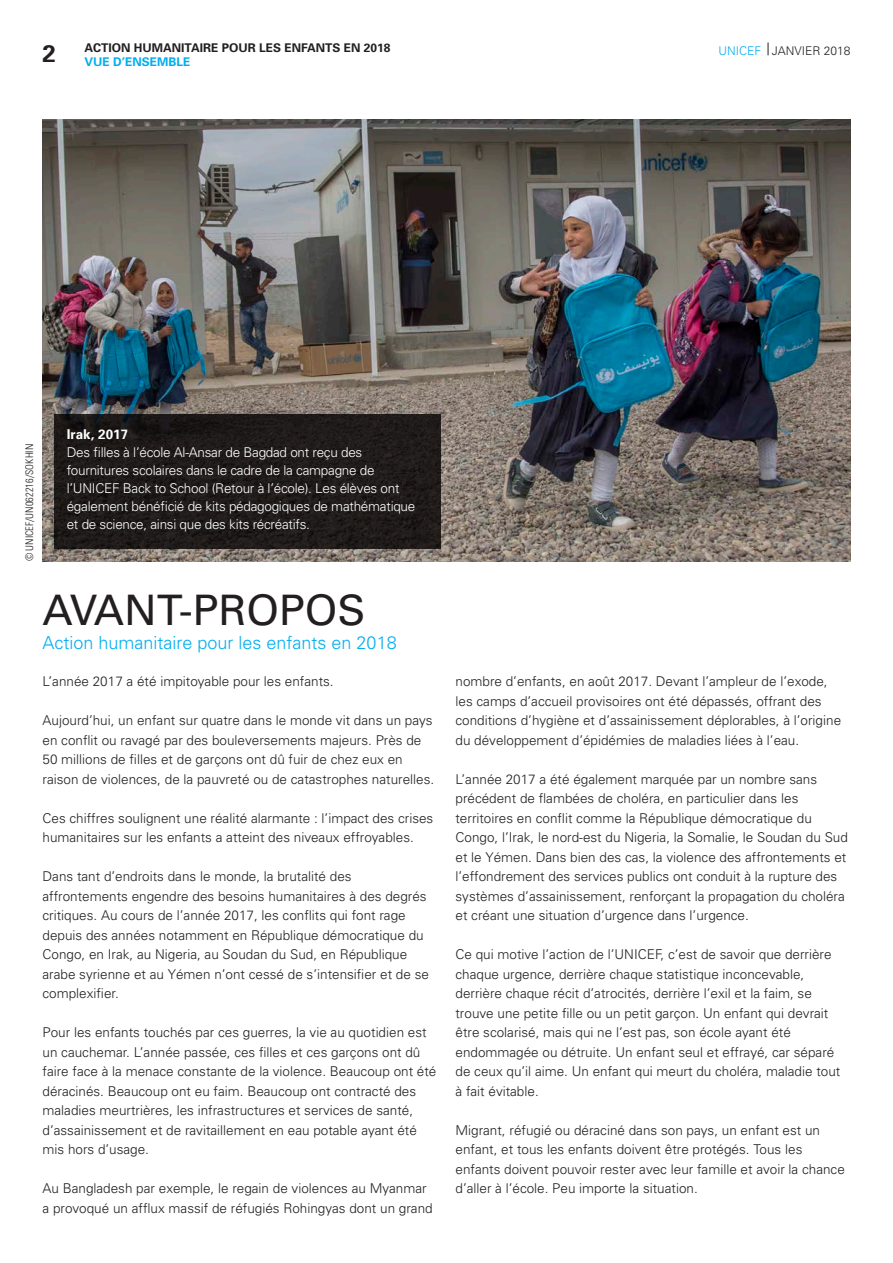
<style>
.page{position:relative;width:893px;height:1263px;background:#fff}
.page>*{position:absolute;margin:0;border:0;box-sizing:border-box;transform-origin:0 0}
.t1{font:42px "Univers";color:#231f20}
.t2{font:700 24px "Univers";color:#231f20}
.t3{font:300 18px "Univers";color:#00aeef}
.t4{font:300 13.5px/19.5px "Univers";color:#231f20}
.t5{font:300 13.5px/18px "Univers";letter-spacing:-.02em;color:#fff}
.t6{font:700 13.5px "Univers";color:#fff}
.t7{font:700 12px "Univers";color:#231f20}
.t8{font:300 12px "Univers";color:#231f20}
.t9{font:700 12px "Univers";color:#00aeef}
.t10{font:300 condensed 10.5px "Univers";color:#231f20}
.s1{color:#00aeef}
</style>
<div class="page">
<svg style="left:768px;top:43px;width:1px;height:12px"></svg>
<img style="left:43px;top:119px;width:807px;height:442px">
<div style="left:54px;top:414px;width:386px;height:135px;background:#231f20"></div>
<p class="t2" style="left:43px;top:38px;width:15px">2</p>
<p class="t7" style="left:84px;top:40px;width:308px">ACTION HUMANITAIRE POUR LES ENFANTS EN 2018</p>
<p class="t9" style="left:84px;top:54px;width:108px">VUE D’ENSEMBLE</p>
<p class="t8" style="left:718px;top:44px;width:134px"><span class="s1">UNICEF</span> JANVIER 2018</p>
<p class="t10" style="left:23px;top:561px;width:119px;rotate:-90deg">© UNICEF/UN062216/SOKHIN</p>
<p class="t6" style="left:67px;top:426px;width:63px">Irak, 2017</p>
<p class="t5" style="left:67px;top:443px;width:350px">Des filles à l’école Al-Ansar de Bagdad ont reçu des fournitures scolaires dans le cadre de la campagne de l’UNICEF Back to School (Retour à l’école). Les élèves ont également bénéficié de kits pédagogiques de mathématique et de science, ainsi que des kits récréatifs.</p>
<p class="t1" style="left:43px;top:585px;width:324px">AVANT-PROPOS</p>
<p class="t3" style="left:43px;top:631px;width:356px">Action humanitaire pour les enfants en 2018</p>
<p class="t4" style="left:43px;top:671px;width:293px">L’année 2017 a été impitoyable pour les enfants.</p>
<p class="t4" style="left:43px;top:710px;width:393px">Aujourd’hui, un enfant sur quatre dans le monde vit dans un pays en conflit ou ravagé par des bouleversements majeurs. Près de 50 millions de filles et de garçons ont dû fuir de chez eux en raison de violences, de la pauvreté ou de catastrophes naturelles.</p>
<p class="t4" style="left:43px;top:808px;width:392px">Ces chiffres soulignent une réalité alarmante : l’impact des crises humanitaires sur les enfants a atteint des niveaux effroyables.</p>
<p class="t4" style="left:43px;top:866px;width:388px">Dans tant d’endroits dans le monde, la brutalité des affrontements engendre des besoins humanitaires à des degrés critiques. Au cours de l’année 2017, les conflits qui font rage depuis des années notamment en République démocratique du Congo, en Irak, au Nigeria, au Soudan du Sud, en République arabe syrienne et au Yémen n’ont cessé de s’intensifier et de se complexifier.</p>
<p class="t4" style="left:43px;top:1022px;width:395px">Pour les enfants touchés par ces guerres, la vie au quotidien est un cauchemar. L’année passée, ces filles et ces garçons ont dû faire face à la menace constante de la violence. Beaucoup ont été déracinés. Beaucoup ont eu faim. Beaucoup ont contracté des maladies meurtrières, les infrastructures et services de santé, d’assainissement et de ravitaillement en eau potable ayant été mis hors d’usage.</p>
<p class="t4" style="left:43px;top:1178px;width:392px">Au Bangladesh par exemple, le regain de violences au Myanmar a provoqué un afflux massif de réfugiés Rohingyas dont un grand</p>
<p class="t4" style="left:455px;top:671px;width:387px">nombre d’enfants, en août 2017. Devant l’ampleur de l’exode, les camps d’accueil provisoires ont été dépassés, offrant des conditions d’hygiène et d’assainissement déplorables, à l’origine du développement d’épidémies de maladies liées à l’eau.</p>
<p class="t4" style="left:455px;top:769px;width:394px">L’année 2017 a été également marquée par un nombre sans précédent de flambées de choléra, en particulier dans les territoires en conflit comme la République démocratique du Congo, l’Irak, le nord-est du Nigeria, la Somalie, le Soudan du Sud et le Yémen. Dans bien des cas, la violence des affrontements et l’effondrement des services publics ont conduit à la rupture des systèmes d’assainissement, renforçant la propagation du choléra et créant une situation d’urgence dans l’urgence.</p>
<p class="t4" style="left:455px;top:944px;width:386px">Ce qui motive l’action de l’UNICEF, c’est de savoir que derrière chaque urgence, derrière chaque statistique inconcevable, derrière chaque récit d’atrocités, derrière l’exil et la faim, se trouve une petite fille ou un petit garçon. Un enfant qui devrait être scolarisé, mais qui ne l’est pas, son école ayant été endommagée ou détruite. Un enfant seul et effrayé, car séparé de ceux qu’il aime. Un enfant qui meurt du choléra, maladie tout à fait évitable.</p>
<p class="t4" style="left:455px;top:1120px;width:391px">Migrant, réfugié ou déraciné dans son pays, un enfant est un enfant, et tous les enfants doivent être protégés. Tous les enfants doivent pouvoir rester avec leur famille et avoir la chance d’aller à l’école. Peu importe la situation.</p>
</div>
